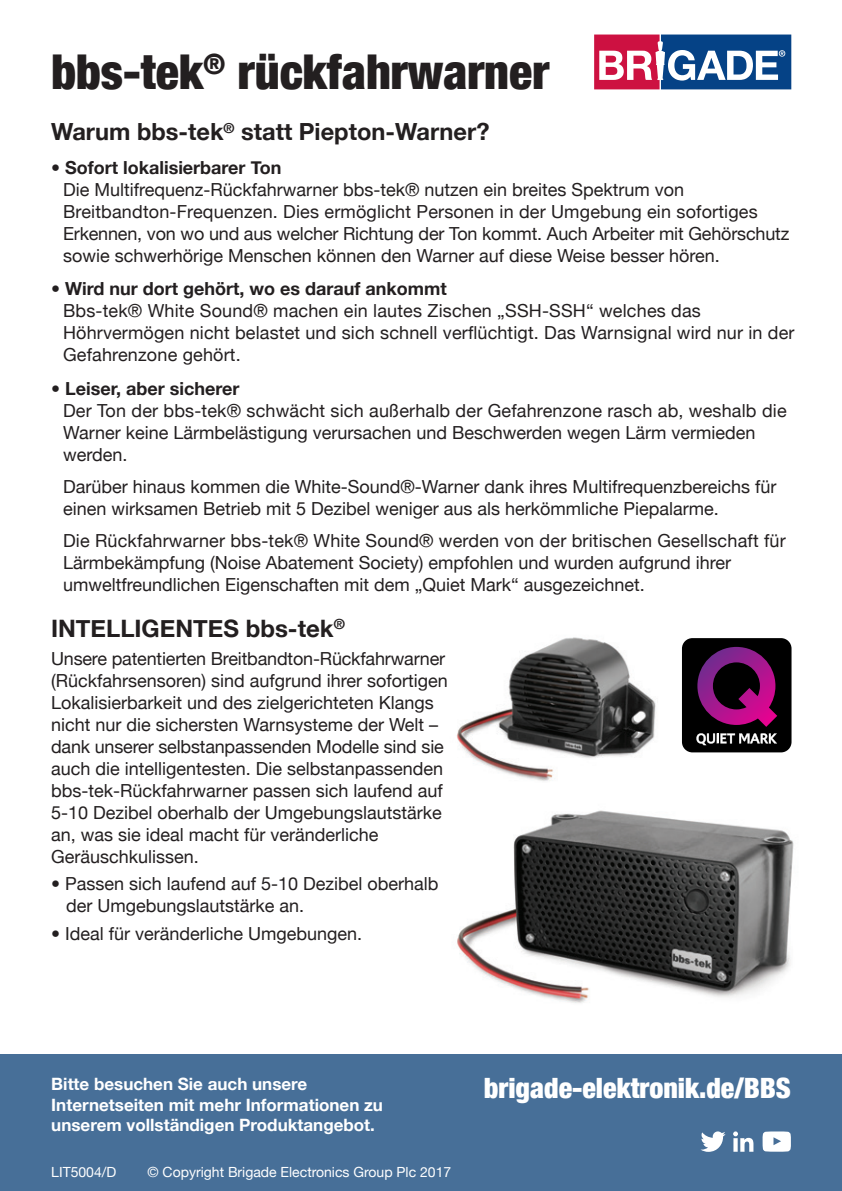
<style>
.page{position:relative;width:842px;height:1191px;background:#fff}
.page>*{position:absolute;margin:0;border:0;box-sizing:border-box;transform-origin:0 0}
.t1{font:900 condensed 48px "Helvetica Neue";color:#231f20}
.t2{font:900 condensed 28px "Helvetica Neue";color:#fff}
.t3{font:700 24px "Helvetica Neue";color:#231f20}
.t4{font:700 23.6px "Helvetica Neue";color:#231f20}
.t5{font:18px/22px "Helvetica Neue";color:#231f20}
.t6{font:700 17px/20.4px "Helvetica Neue";color:#fff}
.t7{font:14px "Helvetica Neue";color:#fff}
.s1{font-weight:700}
</style>
<div class="page">
<img style="left:457px;top:750px;width:337px;height:253px">
<img style="left:457px;top:637px;width:257px;height:145px">
<svg style="left:594px;top:34px;width:198px;height:56px"></svg>
<svg style="left:594px;top:35px;width:197px;height:54px"></svg>
<div style="left:682px;top:638px;width:109px;height:114px;background:#000;border-radius:10px"></div>
<svg style="left:696px;top:733px;width:81px;height:12px"></svg>
<svg style="left:697px;top:647px;width:80px;height:80px"></svg>
<div style="left:0;top:1054px;width:842px;height:137px;background:#476f98"></div>
<svg style="left:700px;top:1131px;width:26px;height:20px"></svg>
<svg style="left:733px;top:1131px;width:20px;height:20px"></svg>
<svg style="left:762px;top:1131px;width:29px;height:20px"></svg>
<p class="t1" style="left:51px;top:33px;width:500px">bbs-tek<sup>®</sup> rückfahrwarner</p>
<p class="t4" style="left:51px;top:111px;width:440px">Warum bbs-tek<sup>®</sup> statt Piepton-Warner?</p>
<p class="t5" style="left:63px;top:155px;width:728px;text-indent:-12px"><span class="s1">• Sofort lokalisierbarer Ton<br></span>Die Multifrequenz-Rückfahrwarner bbs-tek® nutzen ein breites Spektrum von Breitbandton-Frequenzen. Dies ermöglicht Personen in der Umgebung ein sofortiges Erkennen, von wo und aus welcher Richtung der Ton kommt. Auch Arbeiter mit Gehörschutz sowie schwerhörige Menschen können den Warner auf diese Weise besser hören.</p>
<p class="t5" style="left:63px;top:276px;width:733px;text-indent:-12px"><span class="s1">• Wird nur dort gehört, wo es darauf ankommt<br></span>Bbs-tek® White Sound® machen ein lautes Zischen „SSH-SSH“ welches das Höhrvermögen nicht belastet und sich schnell verflüchtigt. Das Warnsignal wird nur in der Gefahrenzone gehört.</p>
<p class="t5" style="left:63px;top:376px;width:725px;text-indent:-12px"><span class="s1">• Leiser, aber sicherer<br></span>Der Ton der bbs-tek® schwächt sich außerhalb der Gefahrenzone rasch ab, weshalb die Warner keine Lärmbelästigung verursachen und Beschwerden wegen Lärm vermieden werden.</p>
<p class="t5" style="left:63px;top:474px;width:715px">Darüber hinaus kommen die White-Sound®-Warner dank ihres Multifrequenzbereichs für einen wirksamen Betrieb mit 5 Dezibel weniger aus als herkömmliche Piepalarme.</p>
<p class="t5" style="left:63px;top:528px;width:724px">Die Rückfahrwarner bbs-tek® White Sound® werden von der britischen Gesellschaft für<br>Lärmbekämpfung (Noise Abatement Society) empfohlen und wurden aufgrund ihrer umweltfreundlichen Eigenschaften mit dem „Quiet Mark“ ausgezeichnet.</p>
<p class="t3" style="left:51px;top:607px;width:295px">INTELLIGENTES bbs-tek<sup>®</sup></p>
<p class="t5" style="left:51px;top:646px;width:398px">Unsere patentierten Breitbandton-Rückfahrwarner (Rückfahrsensoren) sind aufgrund ihrer sofortigen Lokalisierbarkeit und des zielgerichteten Klangs nicht nur die sichersten Warnsysteme der Welt – dank unserer selbstanpassenden Modelle sind sie auch die intelligentesten. Die selbstanpassenden bbs-tek-Rückfahrwarner passen sich laufend auf 5-10 Dezibel oberhalb der Umgebungslautstärke an, was sie ideal macht für veränderliche Geräuschkulissen.</p>
<p class="t5" style="left:66px;top:871px;width:374px;text-indent:-15px">• Passen sich laufend auf 5-10 Dezibel oberhalb der Umgebungslautstärke an.</p>
<p class="t5" style="left:51px;top:921px;width:313px">• Ideal für veränderliche Umgebungen.</p>
<p class="t6" style="left:51px;top:1073px;width:333px">Bitte besuchen Sie auch unsere<br>Internetseiten mit mehr Informationen zu unserem vollständigen Produktangebot.</p>
<p class="t2" style="left:484px;top:1064px;width:308px">brigade-elektronik.de/BBS</p>
<p class="t7" style="left:51px;top:1160px;width:67px">LIT5004/D</p>
<p class="t7" style="left:148px;top:1160px;width:305px">© Copyright Brigade Electronics Group Plc 2017</p>
</div>
